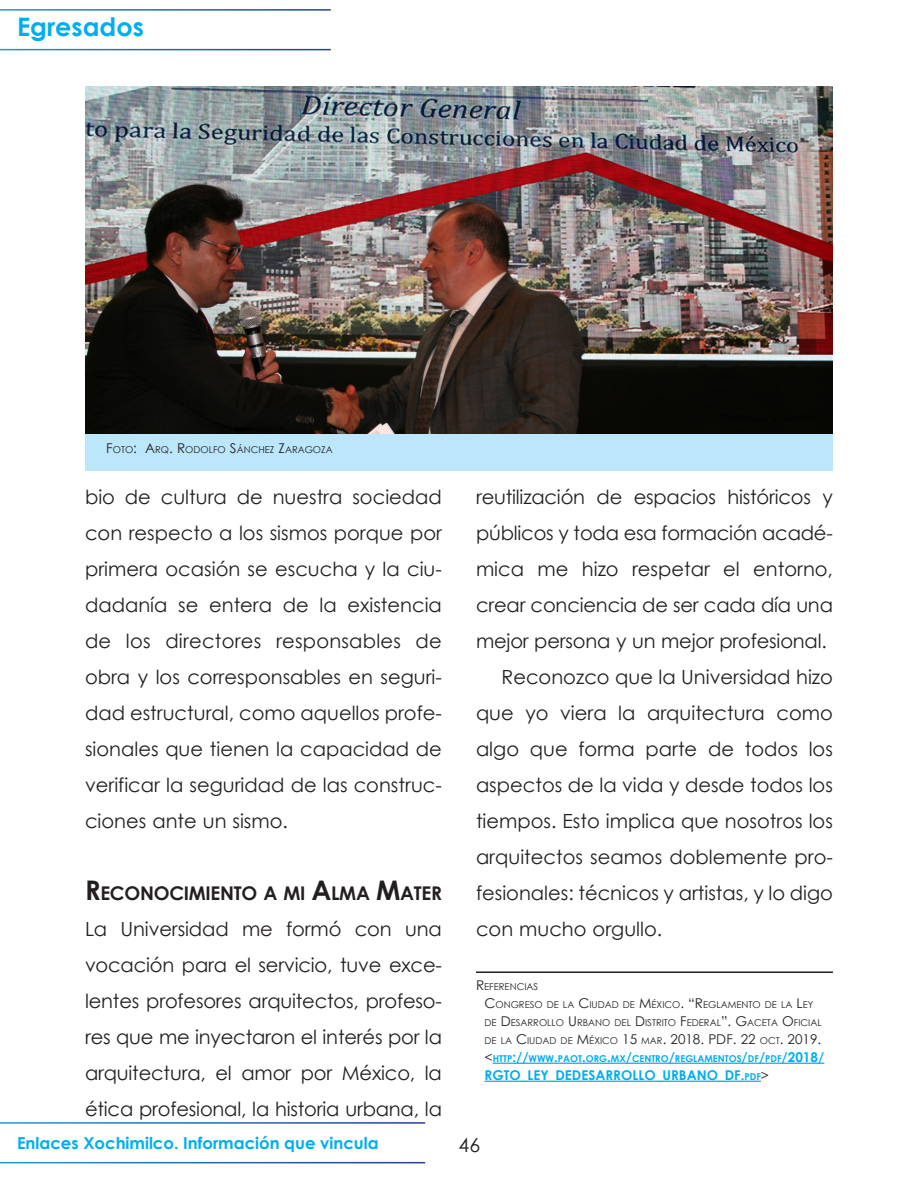
<style>
.page{position:relative;width:918px;height:1188px;background:#fff}
.page>*{position:absolute;margin:0;border:0;box-sizing:border-box;transform-origin:0 0}
.t1{font:700 25.5px "Century Gothic";color:#00aeef}
.cuerpoArticulos{font:19.5px/36px "Century Gothic";color:#231f20;text-align:justify}
.cuerpoArticulos_sin{font:19.5px/36px "Century Gothic";letter-spacing:-.01em;color:#231f20;text-align:justify}
.subtitulo_ok{font:700 18.9px "Century Gothic";letter-spacing:-.015em;color:#231f20}
.t2{font:700 16.5px "Century Gothic";color:#00aeef}
.pies_de_foto_2alinea{font:700 13.5px "Century Gothic";color:#00aeef}
.pies_de_foto_2alinea-2{font:700 9.45px/18px "Century Gothic";color:#00aeef}
.pies_de_foto_2alinea-3{font:9.45px/18px "Century Gothic";color:#231f20}
.pies_de_foto{font:9.45px "Century Gothic";color:#231f20}
.s1{font-size:13.5px}
.s2{font-size:27px}
.s3{font-weight:400;color:#231f20}
.s4{font-weight:400;font-size:13.5px;color:#231f20}
.s5{font-size:9.45px}
</style>
<div class="page">
<hr style="left:476px;top:971px;width:357px;height:2px;background:#231f20">
<hr style="left:493px;top:1063px;width:331px;height:1px;background:#00aeef">
<hr style="left:485px;top:1081px;width:276px;height:1px;background:#00aeef">
<img style="left:85px;top:86px;width:748px;height:349px">
<div style="left:85px;top:435px;width:748px;height:36px;background:#bce6fa"></div>
<h1 class="t1" style="left:17px;top:8px;width:128px">Egresados</h1>
<p class="pies_de_foto_2alinea-3" style="left:106px;top:441px;width:228px"><span class="s1">F</span>OTO<span class="s1">: A</span>RQ<span class="s1">. R</span>ODOLFO <span class="s1">S</span>ÁNCHEZ <span class="s1">Z</span>ARAGOZA</p>
<p class="cuerpoArticulos" style="left:85px;top:479px;width:358px">bio de cultura de nuestra sociedad con respecto a los sismos porque por primera ocasión se escucha y la ciu&shy;dadanía se entera de la existencia de los directores responsables de obra y los corresponsables en seguri&shy;dad estructural, como aquellos profe&shy;sionales que tienen la capacidad de verificar la seguridad de las construc&shy;ciones ante un sismo.</p>
<p class="subtitulo_ok" style="left:85px;top:879px;width:358px"><span class="s2">R</span>ECONOCIMIENTO A MI <span class="s2">A</span>LMA <span class="s2">M</span>ATER</p>
<p class="cuerpoArticulos_sin" style="left:85px;top:911px;width:358px">La Universidad me formó con una vocación para el servicio, tuve exce&shy;lentes profesores arquitectos, profeso&shy;res que me inyectaron el interés por la arquitectura, el amor por México, la ética profesional, la historia urbana, la</p>
<p class="t2" style="left:17px;top:1131px;width:363px">Enlaces Xochimilco. Información que vincula</p>
<p class="cuerpoArticulos_sin" style="left:476px;top:479px;width:359px">reutilización de espacios históricos y públicos y toda esa formación acadé&shy;mica me hizo respetar el entorno, crear conciencia de ser cada día una mejor persona y un mejor profesional.</p>
<p class="cuerpoArticulos" style="left:476px;top:659px;width:358px;text-indent:26px">Reconozco que la Universidad hizo que yo viera la arquitectura como algo que forma parte de todos los aspectos de la vida y desde todos los tiempos. Esto implica que nosotros los arquitectos seamos doblemente pro&shy;fesionales: técnicos y artistas, y lo digo con mucho orgullo.</p>
<p class="pies_de_foto" style="left:476px;top:980px;width:64px"><span class="s1">R</span> EFERENCIAS</p>
<p class="pies_de_foto_2alinea-3" style="left:485px;top:995px;width:331px"><span class="s1">C</span>ONGRESO DE LA <span class="s1">C</span>IUDAD DE <span class="s1">M</span>ÉXICO<span class="s1">. “R</span> EGLAMENTO DE LA <span class="s1">L</span>EY<br>DE <span class="s1">D</span>ESARROLLO <span class="s1">U</span>RBANO DEL <span class="s1">D</span>ISTRITO <span class="s1">F</span>EDE</p>
<p class="pies_de_foto_2alinea-2" style="left:485px;top:1013px;width:341px;text-indent:219px"><span class="s3">RAL</span><span class="s4">”. G</span><span class="s3">ACETA</span> <span class="s4">O</span> <span class="s3">FICIAL<br>DE LA</span> <span class="s4">C</span><span class="s3">IUDAD DE</span> <span class="s4">M</span><span class="s3">ÉXICO</span> <span class="s4">15</span> <span class="s3">MAR</span><span class="s4">. 2018. PDF. 22</span> <span class="s3">OCT</span><span class="s4">. 2019. &lt;</span>HTTP<span class="s1">://</span>WWW<span class="s1">.</span>PAOT<span class="s1">.</span>ORG<span class="s1">.</span>MX<span class="s1">/</span>CENTRO<span class="s1">/</span>REGLAMENTOS<span class="s1">/</span>DF<span class="s1">/</span>PDF<span class="s1">/2018/</span></p>
<p class="pies_de_foto_2alinea" style="left:485px;top:1065px;width:10px">RGTO</p>
<p class="pies_de_foto_2alinea" style="left:521px;top:1065px;width:45px">_LEY_DEDESARROLLO</p>
<p class="pies_de_foto_2alinea" style="left:656px;top:1065px;width:17px">_URBANO</p>
<p class="pies_de_foto_2alinea" style="left:718px;top:1065px;width:53px">_DF.<span class="s5">PDF</span><span class="s3">&gt;</span></p>
<p class="cuerpoArticulos" style="left:459px;top:1127px;width:23px">46</p>
</div>
